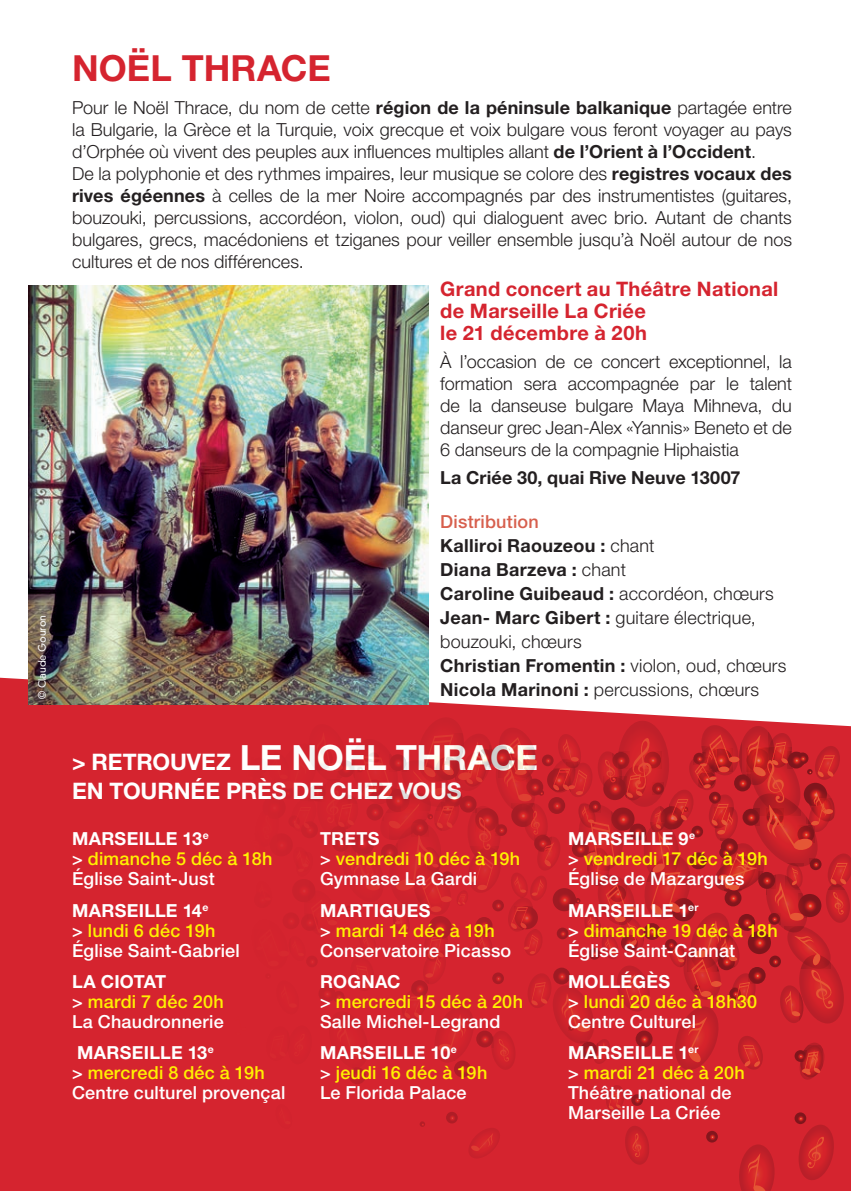
<style>
.page{position:relative;width:851px;height:1191px;background:#fff}
.page>*{position:absolute;margin:0;border:0;box-sizing:border-box;transform-origin:0 0}
.t1{font:700 36px "Helvetica Neue LT Std";color:#d5242f}
.t2{font:700 34.8px "Helvetica Neue LT Std";letter-spacing:-.01em;color:#fff}
.t3{font:700 22.8px "Helvetica Neue LT Std";letter-spacing:-.005em;color:#fff}
.t4{font:700 20px/22px "Helvetica Neue LT Std";letter-spacing:.015em;color:#d5242f}
.t5{font:300 18px/22px "Helvetica Neue LT Std";color:#231f20}
.t6{font:500 18px/20px "Helvetica Neue LT Std";letter-spacing:.01em;color:#fff}
.t7{font:700 18px/24px "Helvetica Neue LT Std";letter-spacing:.015em;color:#231f20}
.t8{font:500 18px/20px "Helvetica Neue LT Std";letter-spacing:.01em;color:#fff101}
.t9{font:300 10px "DIN Neuzeit Grotesk Std";letter-spacing:-.01em;color:#fff}
.s1{font-weight:700}
.s2{font-weight:500;color:#d75f4d}
.s3{font-weight:300}
.s4{font-size:22.8px}
.s5{color:#fff101}
.s6{font-weight:700;color:#fff}
.s7{color:#fff}
</style>
<div class="page">
<svg style="left:0;top:677px;width:513px;height:30px"></svg>
<img style="left:28px;top:285px;width:401px;height:420px">
<svg style="left:0;top:707px;width:850px;height:484px;background:#d2252f"></svg>
<p class="t9" style="left:36px;top:698px;width:85px;rotate:-90deg">© Claude Gouron</p>
<h1 class="t1" style="left:72px;top:46px;width:260px">NOËL THRACE</h1>
<p class="t5" style="left:72px;top:97px;width:721px">Pour le Noël Thrace, du nom de cette <span class="s1">région de la péninsule balkanique</span> partagée entre la Bulgarie, la Grèce et la Turquie, voix grecque et voix bulgare vous feront voyager au pays d’Orphée où vivent des peuples aux influences multiples allant <span class="s1">de l’Orient à l’Occident</span>.<br>De la polyphonie et des rythmes impaires, leur musique se colore des <span class="s1">registres vocaux des rives égéennes</span> à celles de la mer Noire accompagnés par des instrumentistes (guitares, bouzouki, percussions, accordéon, violon, oud) qui dialoguent avec brio. Autant de chants bulgares, grecs, macédoniens et tziganes pour veiller ensemble jusqu’à Noël autour de nos cultures et de nos différences.</p>
<p class="t4" style="left:440px;top:278px;width:339px">Grand concert au Théâtre National de Marseille La Criée<br>le 21 décembre à 20h</p>
<p class="t5" style="left:440px;top:350px;width:353px;text-align:justify">À l’occasion de ce concert exceptionnel, la formation sera accompagnée par le talent de la danseuse bulgare Maya Mihneva, du danseur grec Jean-Alex «Yannis» Beneto et de 6 danseurs de la compagnie Hiphaistia</p>
<p class="t7" style="left:440px;top:465px;width:302px">La Criée 30, quai Rive Neuve 13007</p>
<p class="t7" style="left:440px;top:509px;width:348px"><span class="s2">Distribution<br></span>Kalliroi Raouzeou : <span class="s3">chant<br></span>Diana Barzeva : <span class="s3">chant<br></span>Caroline Guibeaud : <span class="s3">accordéon, chœurs<br></span>Jean- Marc Gibert : <span class="s3">guitare électrique, bouzouki, chœurs<br></span>Christian Fromentin : <span class="s3">violon, oud, chœurs<br></span>Nicola Marinoni : <span class="s3">percussions, chœurs</span></p>
<h2 class="t2" style="left:72px;top:736px;width:467px"><span class="s4">&gt; RETROUVEZ</span> LE NOËL THRACE</h2>
<p class="t3" style="left:72px;top:777px;width:391px">EN TOURNÉE PRÈS DE CHEZ VOUS</p>
<p class="t6" style="left:72px;top:828px;width:202px"><span class="s1">MARSEILLE 13</span><sup>e<br></sup>&gt; <span class="s5">dimanche 5 déc à 18h<br></span>Église Saint-Just</p>
<p class="t6" style="left:72px;top:900px;width:169px"><span class="s1">MARSEILLE 14</span><sup>e<br></sup>&gt; <span class="s5">lundi 6 déc 19h<br></span>Église Saint-Gabriel</p>
<p class="t6" style="left:72px;top:971px;width:153px"><span class="s1">LA CIOTAT<br></span>&gt; <span class="s5">mardi 7 déc 20h<br></span>La Chaudronnerie</p>
<p class="t6" style="left:72px;top:1042px;width:215px"><span class="s1">MARSEILLE 13</span><sup>e<br></sup>&gt; <span class="s5">mercredi 8 déc à 19h<br></span>Centre culturel provençal</p>
<p class="t8" style="left:320px;top:828px;width:202px"><span class="s6">TRETS<br></span><span class="s7">&gt;</span> vendredi 10 déc à 19h<br><span class="s7">Gymnase La Gardi</span></p>
<p class="t6" style="left:320px;top:900px;width:193px"><span class="s1">MARTIGUES<br></span>&gt; <span class="s5">mardi 14 déc à 19h<br></span>Conservatoire Picasso</p>
<p class="t6" style="left:320px;top:971px;width:204px"><span class="s1">ROGNAC<br></span>&gt; <span class="s5">mercredi 15 déc à 20h<br></span>Salle Michel-Legrand</p>
<p class="t6" style="left:320px;top:1042px;width:169px"><span class="s1">MARSEILLE 10</span><sup>e<br></sup>&gt; <span class="s5">jeudi 16 déc à 19h<br></span>Le Florida Palace</p>
<p class="t6" style="left:568px;top:828px;width:201px"><span class="s1">MARSEILLE 9</span><sup>e<br></sup>&gt; <span class="s5">vendredi 17 déc à 19h<br></span>Église de Mazargues</p>
<p class="t6" style="left:568px;top:900px;width:211px"><span class="s1">MARSEILLE 1</span><sup>er<br></sup>&gt; <span class="s5">dimanche 19 déc à 18h<br></span>Église Saint-Cannat</p>
<p class="t8" style="left:568px;top:971px;width:191px"><span class="s6">MOLLÉGÈS<br></span><span class="s7">&gt;</span> lundi 20 déc à 18h30<br><span class="s7">Centre Culturel</span></p>
<p class="t6" style="left:568px;top:1042px;width:178px"><span class="s1">MARSEILLE 1</span><sup>er<br></sup>&gt; <span class="s5">mardi 21 déc à 20h<br></span>Théâtre national de<br>Marseille La Criée</p>
</div>
